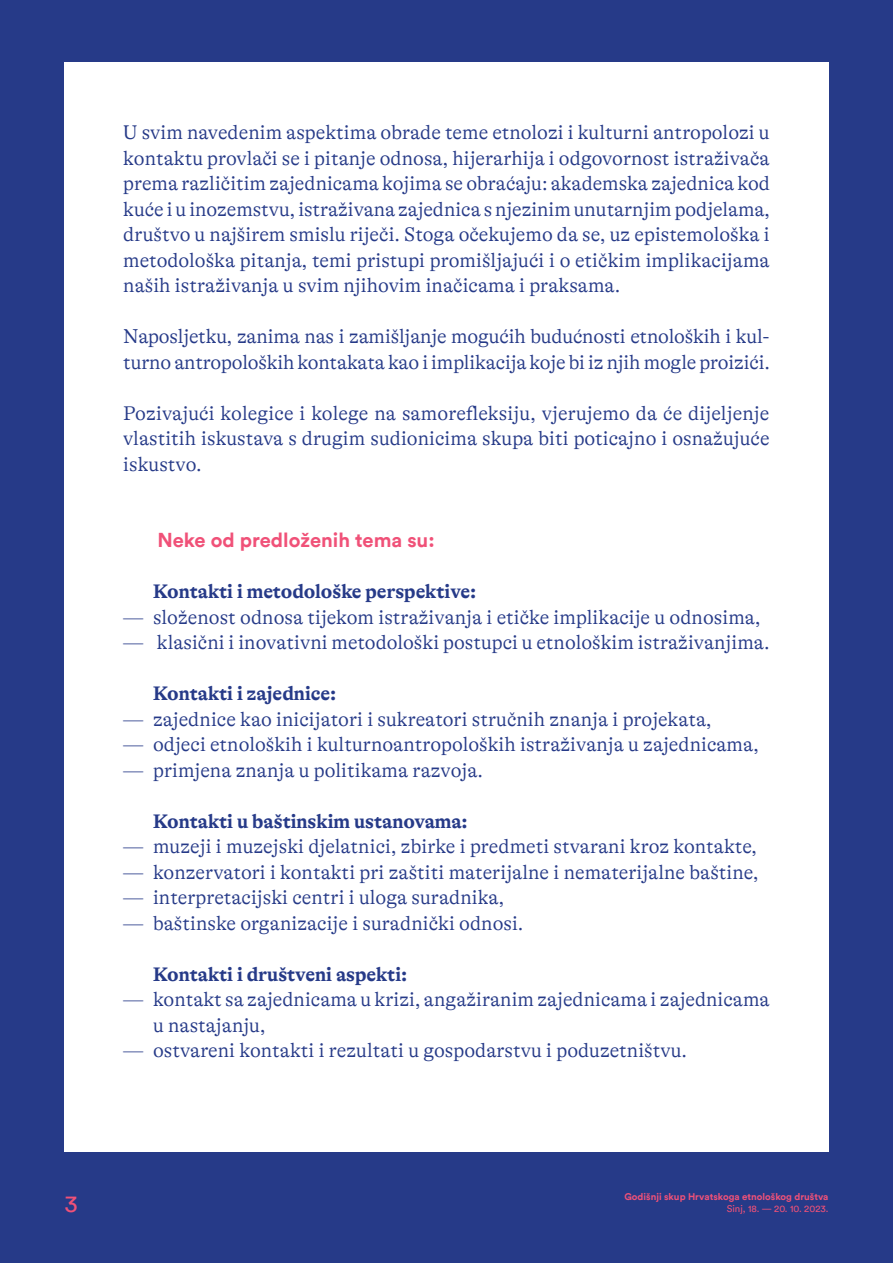
<style>
.page{position:relative;width:893px;height:1263px;background:#263a88}
.page>*{position:absolute;margin:0;border:0;box-sizing:border-box;transform-origin:0 0}
.t1{font:24px "Circular";color:#f05178}
.t2{font:300 20.1px/25.5px "GT Alpina";color:#263a88;text-align:justify}
.t3{font:700 20.1px "GT Alpina";color:#263a88}
.t4{font:700 20.1px "Circular";color:#f05178}
.t5{font:700 9.75px "Circular";color:#f05178}
.t6{font:9.75px "Circular";color:#f05178}
</style>
<div class="page">
<div style="left:64px;top:62px;width:764px;height:1089px;background:#fff"></div>
<p class="t2" style="left:123px;top:120px;width:648px">U svim navedenim aspektima obrade teme etnolozi i kulturni antropolozi u kontaktu provlači se i pitanje odnosa, hijerarhija i odgovornost istraživača prema različitim zajednicama kojima se obraćaju: akademska zajednica kod kuće i u inozemstvu, istraživana zajednica s njezinim unutarnjim podjelama, društvo u najširem smislu riječi. Stoga očekujemo da se, uz epistemološka i metodološka pitanja, temi pristupi promišljajući i o etičkim implikacijama naših istraživanja u svim njihovim inačicama i praksama.</p>
<p class="t2" style="left:123px;top:324px;width:648px">Naposljetku, zanima nas i zamišljanje mogućih budućnosti etnoloških i kul&shy;turno antropoloških kontakata kao i implikacija koje bi iz njih mogle proizići.</p>
<p class="t2" style="left:123px;top:400px;width:648px">Pozivajući kolegice i kolege na samorefleksiju, vjerujemo da će dijeljenje vlastitih iskustava s drugim sudionicima skupa biti poticajno i osnažujuće iskustvo.</p>
<p class="t4" style="left:157px;top:526px;width:279px">Neke od predloženih tema su:</p>
<p class="t3" style="left:153px;top:580px;width:325px">Kontakti i metodološke perspektive:</p>
<p class="t2" style="left:123px;top:604px;width:639px">— složenost odnosa tijekom istraživanja i etičke implikacije u odnosima,</p>
<p class="t2" style="left:123px;top:630px;width:648px">— klasični i inovativni metodološki postupci u etnološkim istraživanjima.</p>
<p class="t3" style="left:153px;top:682px;width:185px">Kontakti i zajednice:</p>
<p class="t2" style="left:123px;top:706px;width:590px">— zajednice kao inicijatori i sukreatori stručnih znanja i projekata,</p>
<p class="t2" style="left:123px;top:732px;width:637px">— odjeci etnoloških i kulturnoantropoloških istraživanja u zajednicama,</p>
<p class="t2" style="left:123px;top:757px;width:361px">— primjena znanja u politikama razvoja.</p>
<p class="t3" style="left:153px;top:810px;width:316px">Kontakti u baštinskim ustanovama:</p>
<p class="t2" style="left:123px;top:834px;width:635px">— muzeji i muzejski djelatnici, zbirke i predmeti stvarani kroz kontakte,</p>
<p class="t2" style="left:123px;top:859px;width:637px">— konzervatori i kontakti pri zaštiti materijalne i nematerijalne baštine,</p>
<p class="t2" style="left:123px;top:885px;width:382px">— interpretacijski centri i uloga suradnika,</p>
<p class="t2" style="left:123px;top:910px;width:402px">— baštinske organizacije i suradnički odnosi.</p>
<p class="t3" style="left:153px;top:963px;width:256px">Kontakti i društveni aspekti:</p>
<p class="t2" style="left:153px;top:987px;width:618px;text-indent:-30px">— kontakt sa zajednicama u krizi, angažiranim zajednicama i zajednicama u nastajanju,</p>
<p class="t2" style="left:123px;top:1038px;width:565px">— ostvareni kontakti i rezultati u gospodarstvu i poduzetništvu.</p>
<p class="t1" style="left:64px;top:1187px;width:15px">3</p>
<p class="t5" style="left:624px;top:1190px;width:206px">Godišnji skup Hrvatskoga etnološkog društva</p>
<p class="t6" style="left:727px;top:1202px;width:103px">Sinj, 18. — 20. 10. 2023.</p>
</div>
